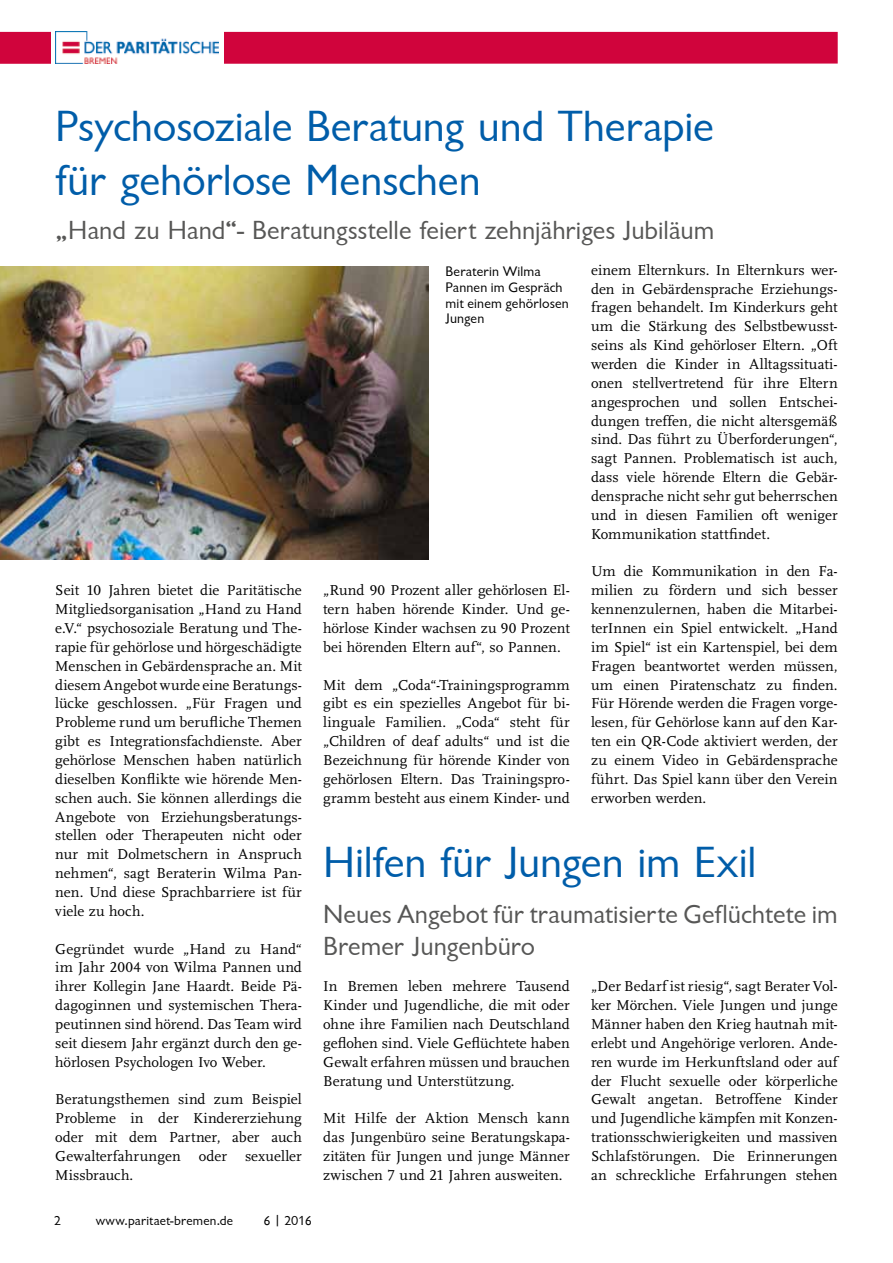
<style>
.page{position:relative;width:893px;height:1263px;background:#fff}
.page>*{position:absolute;margin:0;border:0;box-sizing:border-box;transform-origin:0 0}
.t1{font:45px/53.7px "Chantilly";letter-spacing:-.005em;color:#005da9}
.t2{font:27px/32.4px "Chantilly";color:#575756}
.t3{font:15px/18.9px "Scala LF";letter-spacing:.005em;color:#000;text-align:justify}
.t4{font:14.25px/15.8px "Chantilly";letter-spacing:.01em;color:#000}
.t5{font:13.5px "Chantilly";letter-spacing:.01em;color:#000}
</style>
<div class="page">
<div style="left:0;top:32px;width:838px;height:32px;background:#d0043c"></div>
<div style="left:51px;top:29px;width:172px;height:37px;background:#fff"></div>
<img style="left:55px;top:32px;width:164px;height:32px">
<img style="left:0;top:266px;width:428px;height:293px">
<h1 class="t1" style="left:55px;top:101px;width:660px">Psychosoziale Beratung und Therapie für gehörlose Menschen</h1>
<h2 class="t2" style="left:55px;top:215px;width:661px">„Hand zu Hand“- Beratungsstelle feiert zehnjähriges Jubiläum</h2>
<p class="t3" style="left:591px;top:261px;width:248px">einem Elternkurs. In Elternkurs wer&shy;den in Gebärdensprache Erziehungs&shy;fragen behandelt. Im Kinderkurs geht um die Stärkung des Selbstbewusst&shy;seins als Kind gehörloser Eltern. „Oft werden die Kinder in Alltagssituati&shy;onen stellvertretend für ihre Eltern angesprochen und sollen Entschei&shy;dungen treffen, die nicht altersgemäß sind. Das führt zu Überforderungen“, sagt Pannen. Problematisch ist auch, dass viele hörende Eltern die Gebär&shy;densprache nicht sehr gut beherrschen und in diesen Familien oft weniger Kommunikation stattfindet.</p>
<p class="t3" style="left:591px;top:562px;width:248px">Um die Kommunikation in den Fa&shy;milien zu fördern und sich besser kennenzulernen, haben die Mitarbei&shy;terInnen ein Spiel entwickelt. „Hand im Spiel“ ist ein Kartenspiel, bei dem Fragen beantwortet werden müssen, um einen Piratenschatz zu finden.<br>Für Hörende werden die Fragen vorge&shy;lesen, für Gehörlose kann auf den Kar&shy;ten ein QR-Code aktiviert werden, der zu einem Video in Gebärdensprache führt. Das Spiel kann über den Verein erworben werden.</p>
<p class="t4" style="left:445px;top:264px;width:125px">Beraterin Wilma<br>Pannen im Gespräch mit einem gehörlosen<br>Jungen</p>
<p class="t3" style="left:55px;top:581px;width:248px">Seit 10 Jahren bietet die Paritätische Mitgliedsorganisation „Hand zu Hand e.V.“ psychosoziale Beratung und The&shy;rapie für gehörlose und hörgeschädigte Menschen in Gebärdensprache an. Mit diesem Angebot wurde eine Beratungs&shy;lücke geschlossen. „Für Fragen und Probleme rund um berufliche Themen gibt es Integrationsfachdienste. Aber gehörlose Menschen haben natürlich dieselben Konflikte wie hörende Men&shy;schen auch. Sie können allerdings die Angebote von Erziehungsberatungs&shy;stellen oder Therapeuten nicht oder nur mit Dolmetschern in Anspruch nehmen“, sagt Beraterin Wilma Pan&shy;nen. Und diese Sprachbarriere ist für viele zu hoch.</p>
<p class="t3" style="left:55px;top:939px;width:248px">Gegründet wurde „Hand zu Hand“ im Jahr 2004 von Wilma Pannen und ihrer Kollegin Jane Haardt. Beide Pä&shy;dagoginnen und systemischen Thera&shy;peutinnen sind hörend. Das Team wird seit diesem Jahr ergänzt durch den ge&shy;hörlosen Psychologen Ivo Weber.</p>
<p class="t3" style="left:55px;top:1090px;width:248px">Beratungsthemen sind zum Beispiel Probleme in der Kindererziehung oder mit dem Partner, aber auch Gewalterfahrungen oder sexueller Missbrauch.</p>
<p class="t3" style="left:323px;top:581px;width:248px">„Rund 90 Prozent aller gehörlosen El&shy;tern haben hörende Kinder. Und ge&shy;hörlose Kinder wachsen zu 90 Prozent bei hörenden Eltern auf“, so Pannen.</p>
<p class="t3" style="left:323px;top:675px;width:248px">Mit dem „Coda“-Trainingsprogramm gibt es ein spezielles Angebot für bi&shy;linguale Familien. „Coda“ steht für „Children of deaf adults“ und ist die Bezeichnung für hörende Kinder von gehörlosen Eltern. Das Trainingspro&shy;gramm besteht aus einem Kinder- und</p>
<h1 class="t1" style="left:323px;top:836px;width:435px">Hilfen für Jungen im Exil</h1>
<h2 class="t2" style="left:323px;top:898px;width:516px">Neues Angebot für traumatisierte Geflüchtete im<br>Bremer Jungenbüro</h2>
<p class="t3" style="left:591px;top:977px;width:248px">„Der Bedarf ist riesig“, sagt Berater Vol&shy;ker Mörchen. Viele Jungen und junge Männer haben den Krieg hautnah mit&shy;erlebt und Angehörige verloren. Ande&shy;ren wurde im Herkunftsland oder auf der Flucht sexuelle oder körperliche Gewalt angetan. Betroffene Kinder und Jugendliche kämpfen mit Konzen&shy;trationsschwierigkeiten und massiven Schlafstörungen. Die Erinnerungen an schreckliche Erfahrungen stehen</p>
<p class="t3" style="left:323px;top:977px;width:248px">In Bremen leben mehrere Tausend Kinder und Jugendliche, die mit oder ohne ihre Familien nach Deutschland geflohen sind. Viele Geflüchtete haben Gewalt erfahren müssen und brauchen Beratung und Unterstützung.</p>
<p class="t3" style="left:323px;top:1109px;width:248px">Mit Hilfe der Aktion Mensch kann das Jungenbüro seine Beratungskapa&shy;zitäten für Jungen und junge Männer zwischen 7 und 21 Jahren ausweiten.</p>
<p class="t5" style="left:54px;top:1213px;width:9px">2</p>
<p class="t5" style="left:96px;top:1213px;width:139px">www.paritaet-bremen.de</p>
<p class="t5" style="left:264px;top:1213px;width:50px">6 | 2016</p>
</div>
